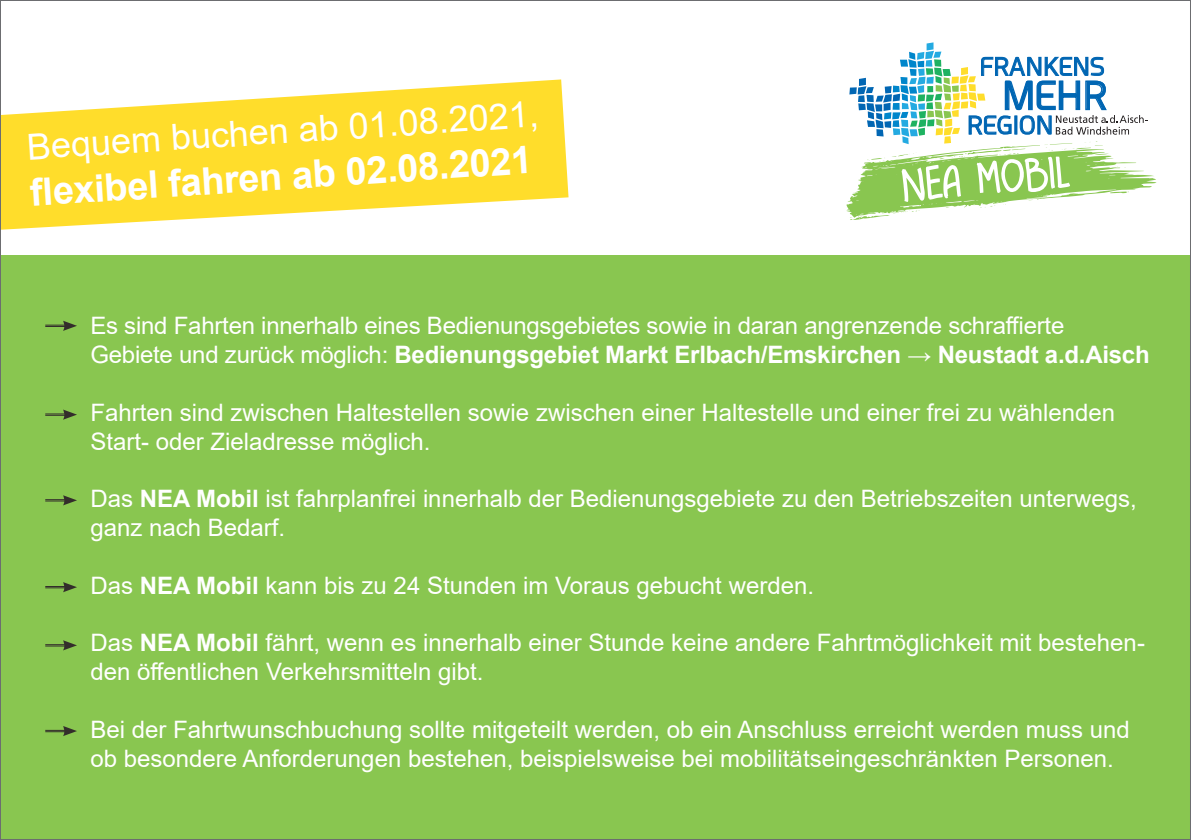
<style>
.page{position:relative;width:1191px;height:840px;background:#fff}
.page>*{position:absolute;margin:0;border:0;box-sizing:border-box;transform-origin:0 0}
.t1{font:700 38px "Arial";color:#fff}
.t2{font:36px "Arial";color:#fff}
.t3{font:24px/28.8px "Arial";color:#fff}
.s1{font-weight:700}
</style>
<div class="page">
<div style="left:0;top:255px;width:1191px;height:584px;background:#89c650"></div>
<svg style="left:846px;top:42px;width:310px;height:178px"></svg>
<svg style="left:45px;top:320px;width:32px;height:11px"></svg>
<svg style="left:45px;top:409px;width:32px;height:10px"></svg>
<svg style="left:45px;top:495px;width:32px;height:10px"></svg>
<svg style="left:45px;top:582px;width:32px;height:10px"></svg>
<svg style="left:45px;top:640px;width:32px;height:10px"></svg>
<svg style="left:45px;top:726px;width:32px;height:9px"></svg>
<svg style="left:3px;top:79px;width:565px;height:151px;fill:#ffdd2b"></svg>
<h2 class="t2" style="left:25px;top:124px;width:514px;rotate:-4deg">Bequem buchen ab 01.08.2021,</h2>
<h1 class="t1" style="left:28px;top:167px;width:505px;rotate:-4deg">fl exibel fahren ab 02.08.2021</h1>
<p class="t3" style="left:90px;top:311px;width:1060px">Es sind Fahrten innerhalb eines Bedienungsgebietes sowie in daran angrenzende schraffierte<br>Gebiete und zurück möglich: <span class="s1">Bedienungsgebiet Markt Erlbach/Emskirchen</span> → <span class="s1">Neustadt a.d.Aisch</span></p>
<p class="t3" style="left:90px;top:397px;width:1026px">Fahrten sind zwischen Haltestellen sowie zwischen einer Haltestelle und einer frei zu wählenden<br>Start- oder Zieladresse möglich.</p>
<p class="t3" style="left:90px;top:484px;width:1048px">Das <span class="s1">NEA Mobil</span> ist fahrplanfrei innerhalb der Bedienungsgebiete zu den Betriebszeiten unterwegs, ganz nach Bedarf.</p>
<p class="t3" style="left:90px;top:570px;width:725px">Das <span class="s1">NEA Mobil</span> kann bis zu 24 Stunden im Voraus gebucht werden.</p>
<p class="t3" style="left:90px;top:628px;width:1056px">Das <span class="s1">NEA Mobil</span> fährt, wenn es innerhalb einer Stunde keine andere Fahrtmöglichkeit mit bestehen&shy;den öffentlichen Verkehrsmitteln gibt.</p>
<p class="t3" style="left:90px;top:714px;width:1041px">Bei der Fahrtwunschbuchung sollte mitgeteilt werden, ob ein Anschluss erreicht werden muss und ob besondere Anforderungen bestehen, beispielsweise bei mobilitätseingeschränkten Personen.</p>
</div>
